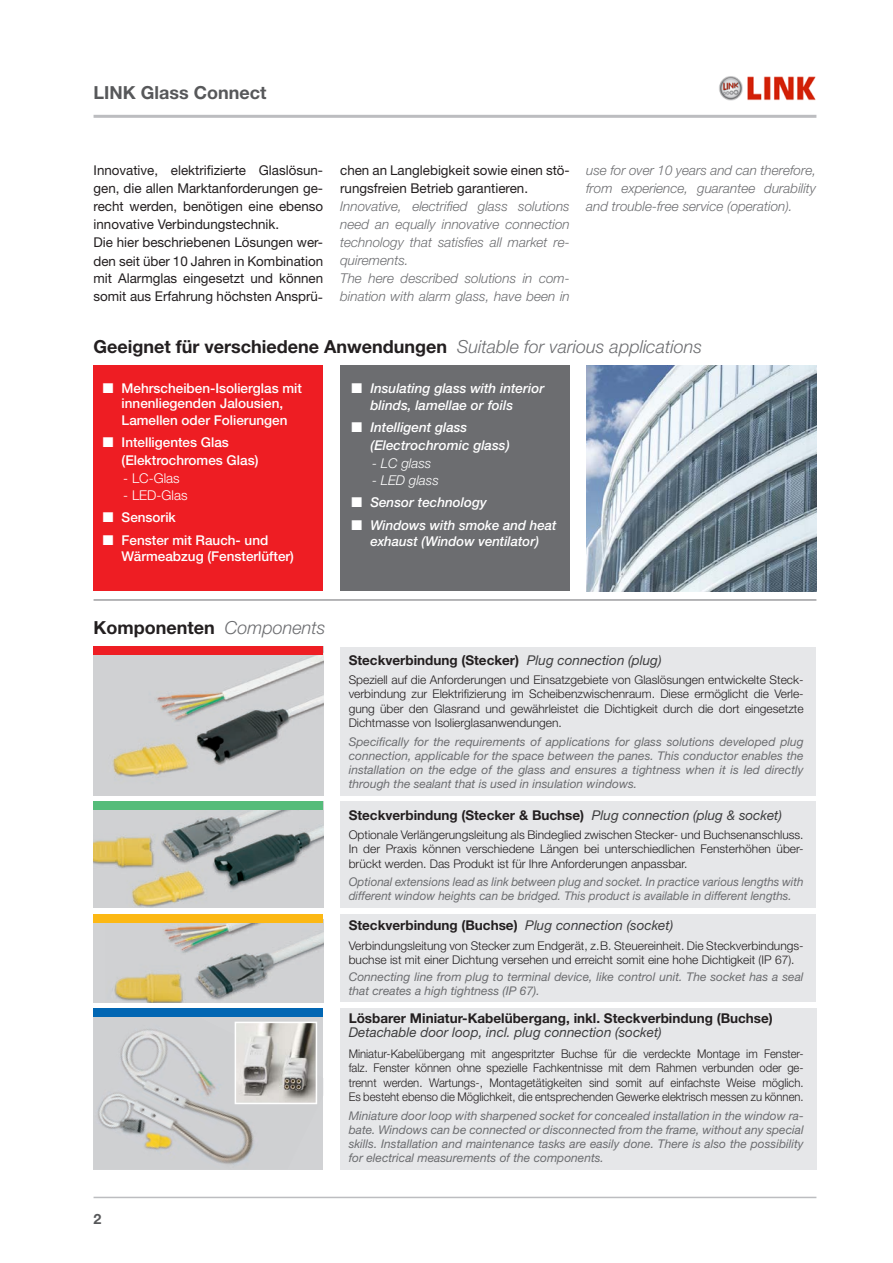
<style>
.page{position:relative;width:893px;height:1263px;background:#fff}
.page>*{position:absolute;margin:0;border:0;box-sizing:border-box;transform-origin:0 0}
.t1{font:700 18px "Helvetica Neue LT Std";color:#231f20}
.t2{font:700 18px "Helvetica Neue LT Std";color:#57585a}
.t3{font:700 14.25px "Helvetica Neue LT Std";color:#57585a}
.t4{font:13.5px/18px "Helvetica Neue LT Std";color:#231f20}
.t5{font:italic 300 13.5px/18px "Helvetica Neue LT Std";color:#6c6d70}
.t6{font:700 13.5px "Helvetica Neue LT Std";color:#231f20}
.t7{font:500 13.5px/22.5px "Helvetica Neue LT Std";color:#fff}
.t8{font:italic 500 13.5px/16.5px "Helvetica Neue LT Std";color:#fff}
.t9{font:italic 13.5px "Helvetica Neue LT Std";color:#3e3e3f}
.t10{font:italic 300 13.5px "Helvetica Neue LT Std";color:#fff}
.t11{font:300 13.5px "Helvetica Neue LT Std";color:#fff}
.t12{font:italic 12px/14.2px "Helvetica Neue LT Std";color:#6c6d70}
.t13{font:300 12px/14.2px "Helvetica Neue LT Std";color:#231f20;text-align:justify}
.t14{font:300 12px/14.2px "Helvetica Neue LT Std";color:#231f20;text-align:justify;scale:.94 1}
.s1{font-weight:300;font-style:italic;color:#6c6d70}
.s2{font-weight:400;font-style:italic;color:#3e3e3f}
</style>
<div class="page">
<hr style="left:94px;top:1197px;width:722px;height:1px;background:#bcbdc0">
<hr style="left:94px;top:115px;width:722px;height:3px;background:#bcbdc0">
<img style="left:719px;top:76px;width:97px;height:25px">
<div style="left:341px;top:366px;width:229px;height:225px;background:#6c6d70"></div>
<img style="left:94px;top:1016px;width:229px;height:153px">
<img style="left:94px;top:810px;width:229px;height:98px">
<img style="left:94px;top:655px;width:229px;height:140px">
<img style="left:587px;top:366px;width:229px;height:225px">
<div style="left:94px;top:919px;width:229px;height:83px;background:#d1d2d4"></div>
<img style="left:114px;top:923px;width:209px;height:79px">
<div style="left:94px;top:366px;width:229px;height:225px;background:#ee1d23"></div>
<div style="left:341px;top:647px;width:475px;height:148px;background:#e6e7e9"></div>
<div style="left:340px;top:1008px;width:476px;height:161px;background:#e6e7e9"></div>
<div style="left:341px;top:801px;width:475px;height:107px;background:#e6e7e9"></div>
<div style="left:341px;top:914px;width:475px;height:87px;background:#e6e7e9"></div>
<div style="left:94px;top:1008px;width:229px;height:8px;background:#0166b3"></div>
<div style="left:94px;top:801px;width:229px;height:9px;background:#55bc7a"></div>
<div style="left:94px;top:646px;width:229px;height:9px;background:#ee1d23"></div>
<div style="left:94px;top:914px;width:229px;height:9px;background:#fcb814"></div>
<img style="left:238px;top:1025px;width:76px;height:76px">
<div style="left:235px;top:1022px;width:82px;height:82px;border:2px solid #fff"></div>
<hr style="left:94px;top:600px;width:722px;height:1px;background:#6c6d70">
<h1 class="t2" style="left:94px;top:82px;width:174px">LINK Glass Connect</h1>
<p class="t4" style="left:94px;top:161px;width:231px">Innovative, elektrifizierte Glaslösun&shy;gen, die allen Marktanforderungen ge&shy;recht werden, benötigen eine ebenso innovative Verbindungstechnik.<br>Die hier beschriebenen Lösungen wer&shy;den seit über 10 Jahren in Kombination mit Alarmglas eingesetzt und können somit aus Erfahrung höchsten Ansprü-</p>
<p class="t4" style="left:340px;top:161px;width:231px">chen an Langlebigkeit sowie einen stö&shy;rungsfreien Betrieb garantieren.</p>
<p class="t5" style="left:340px;top:197px;width:231px">Innovative, electrified glass solutions need an equally innovative connection technology that satisfies all market re&shy;quirements.<br>The here described solutions in com&shy;bination with alarm glass, have been in</p>
<p class="t5" style="left:586px;top:161px;width:231px;text-align:justify">use for over 10 years and can therefore, from experience, guarantee durability and trouble-free service (operation).</p>
<h1 class="t1" style="left:94px;top:335px;width:610px">Geeignet für verschiedene Anwendungen <span class="s1">Suitable for various applications</span></h1>
<p class="t7" style="left:122px;top:381px;width:182px;line-height:15px">Mehrscheiben-Isolierglas mit innenliegenden Jalousien,</p>
<p class="t7" style="left:122px;top:408px;width:167px">Lamellen oder Folierungen<br>Intelligentes Glas</p>
<p class="t7" style="left:122px;top:449px;width:138px">(Elektrochromes Glas)</p>
<p class="t11" style="left:123px;top:470px;width:58px">- LC-Glas</p>
<p class="t11" style="left:123px;top:487px;width:66px">- LED-Glas</p>
<p class="t7" style="left:122px;top:506px;width:148px">Sensorik<br>Fenster mit Rauch- und</p>
<p class="t7" style="left:122px;top:545px;width:174px">Wärmeabzug (Fensterlüfter)</p>
<h1 class="t1" style="left:94px;top:616px;width:234px">Komponenten <span class="s1">Components</span></h1>
<p class="t3" style="left:94px;top:1210px;width:9px">2</p>
<p class="t8" style="left:370px;top:380px;width:176px">Insulating glass with interior blinds, lamellae or foils</p>
<p class="t8" style="left:370px;top:418px;width:141px;line-height:18px">Intelligent glass (Electrochromic glass)</p>
<p class="t10" style="left:372px;top:455px;width:61px">- LC glass</p>
<p class="t10" style="left:372px;top:472px;width:68px">- LED glass</p>
<p class="t8" style="left:370px;top:491px;width:188px;line-height:22.5px">Sensor technology<br>Windows with smoke and heat</p>
<p class="t8" style="left:370px;top:533px;width:170px">exhaust (Window ventilator)</p>
<p class="t6" style="left:349px;top:651px;width:314px">Steckverbindung (Stecker) <span class="s2">Plug connection (plug)</span></p>
<p class="t13" style="left:349px;top:672px;width:456px">Speziell auf die Anforderungen und Einsatzgebiete von Glaslösungen entwickelte Steck&shy;verbindung zur Elektrifizierung im Scheibenzwischenraum. Diese ermöglicht die Verle&shy;gung über den Glasrand und gewährleistet die Dichtigkeit durch die dort eingesetzte Dichtmasse von Isolierglasanwendungen.</p>
<p class="t12" style="left:349px;top:734px;width:456px;text-align:justify">Specifically for the requirements of applications for glass solutions developed plug connection, applicable for the space between the panes. This conductor enables the installation on the edge of the glass and ensures a tightness when it is led directly through the sealant that is used in insulation windows.</p>
<p class="t6" style="left:349px;top:806px;width:435px">Steckverbindung (Stecker &amp; Buchse) <span class="s2">Plug connection (plug &amp; socket)</span></p>
<p class="t13" style="left:349px;top:827px;width:456px">Optionale Verlängerungsleitung als Bindeglied zwischen Stecker- und Buchsenanschluss.<br>In der Praxis können verschiedene Längen bei unterschiedlichen Fensterhöhen über&shy;brückt werden. Das Produkt ist für Ihre Anforderungen anpassbar.</p>
<p class="t12" style="left:349px;top:874px;width:456px">Optional extensions lead as link between plug and socket. In practice various lengths with different window heights can be bridged. This product is available in different lengths.</p>
<p class="t6" style="left:349px;top:917px;width:326px">Steckverbindung (Buchse) <span class="s2">Plug connection (socket)</span></p>
<p class="t13" style="left:349px;top:938px;width:456px">Verbindungsleitung von Stecker zum Endgerät, z.B. Steuereinheit. Die Steckverbindungs&shy;buchse ist mit einer Dichtung versehen und erreicht somit eine hohe Dichtigkeit (IP 67).</p>
<p class="t12" style="left:349px;top:969px;width:456px">Connecting line from plug to terminal device, like control unit. The socket has a seal that creates a high tightness (IP 67).</p>
<p class="t6" style="left:349px;top:1010px;width:426px">Lösbarer Miniatur-Kabelübergang, inkl. Steckverbindung (Buchse)</p>
<p class="t9" style="left:349px;top:1024px;width:315px">Detachable door loop, incl. plug connection (socket)</p>
<p class="t14" style="left:349px;top:1046px;width:486px">Miniatur-Kabelübergang mit angespritzter Buchse für die verdeckte Montage im Fenster&shy;falz. Fenster können ohne spezielle Fachkentnisse mit dem Rahmen verbunden oder ge&shy;trennt werden. Wartungs-, Montagetätigkeiten sind somit auf einfachste Weise möglich.<br>Es besteht ebenso die Möglichkeit, die entsprechenden Gewerke elektrisch messen zu können.</p>
<p class="t12" style="left:349px;top:1108px;width:456px;text-align:justify">Miniature door loop with sharpened socket for concealed installation in the window ra&shy;bate. Windows can be connected or disconnected from the frame, without any special skills. Installation and maintenance tasks are easily done. There is also the possibility for electrical measurements of the components.</p>
</div>
